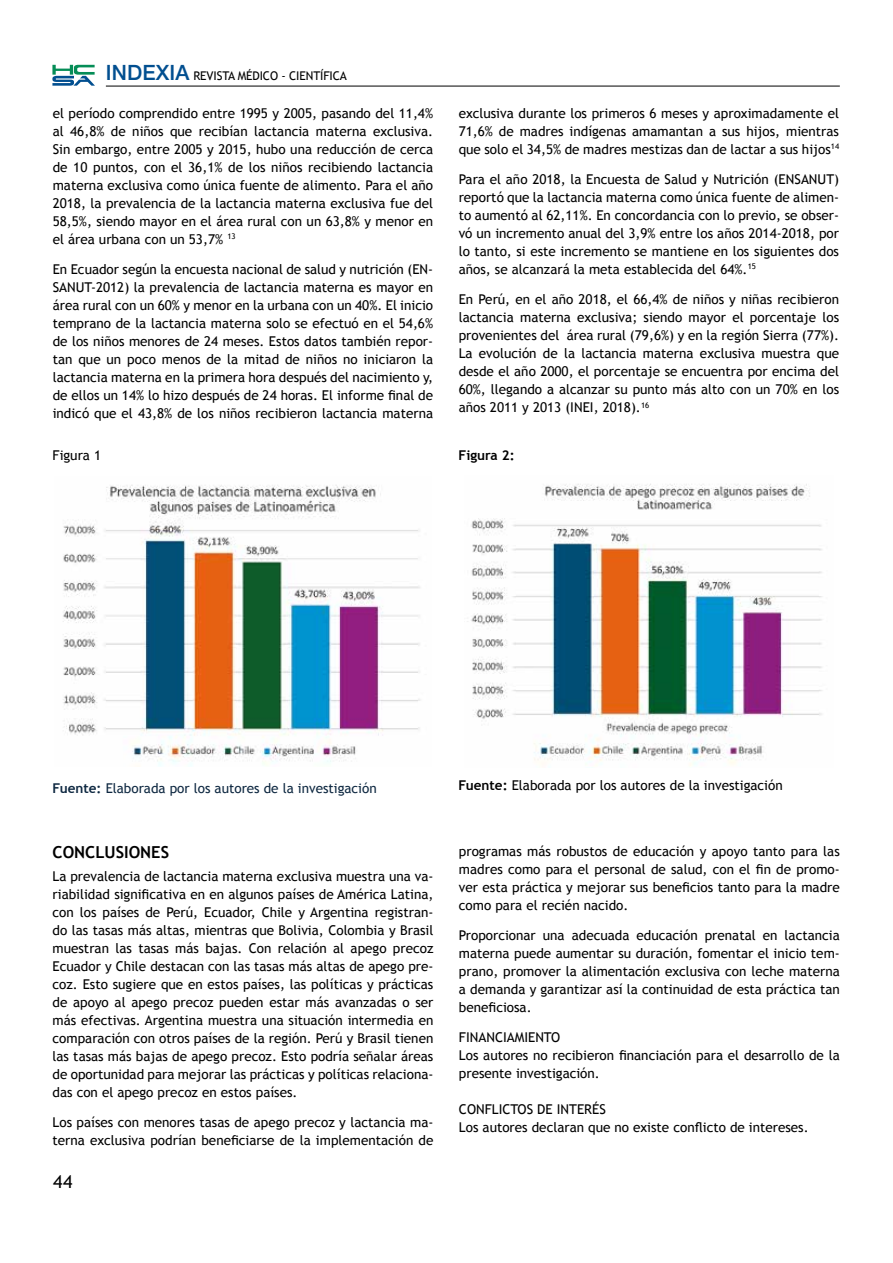
<style>
.page{position:relative;width:893px;height:1263px;background:#fff}
.page>*{position:absolute;margin:0;border:0;box-sizing:border-box;transform-origin:0 0}
.t1{font:18px "Trebuchet MS";color:#000}
.t2{font:700 16.5px "Trebuchet MS";color:#000}
.t3{font:13.5px/18px "Trebuchet MS";color:#000;text-align:justify}
.t4{font:13.5px "Trebuchet MS";color:#0e2841}
.t5{font:700 13.5px "Trebuchet MS";color:#000}
.t6{font:12px "Trebuchet MS";letter-spacing:-.01em;color:#000}
.s1{font-family:"Helvetica Neue";font-weight:500;font-size:21px;color:#024f90}
.s2{font-weight:700}
</style>
<div class="page">
<hr style="left:106px;top:86px;width:734px;height:1px;background:#000">
<svg style="left:52px;top:65px;width:43px;height:21px"></svg>
<img style="left:63px;top:485px;width:357px;height:281px">
<img style="left:467px;top:483px;width:355px;height:283px">
<p class="t6" style="left:106px;top:69px;width:243px"><span class="s1">INDEXIA</span> REVISTA MÉDICO - CIENTÍFICA</p>
<p class="t3" style="left:53px;top:104px;width:382px">el período comprendido entre 1995 y 2005, pasando del 11,4% al 46,8% de niños que recibían lactancia materna exclusiva.<br>Sin embargo, entre 2005 y 2015, hubo una reducción de cerca de 10 puntos, con el 36,1% de los niños recibiendo lactancia materna exclusiva como única fuente de alimento. Para el año 2018, la prevalencia de la lactancia materna exclusiva fue del 58,5%, siendo mayor en el área rural con un 63,8% y menor en el área urbana con un 53,7% <sup>13</sup></p>
<p class="t3" style="left:53px;top:260px;width:382px">En Ecuador según la encuesta nacional de salud y nutrición (EN-SANUT-2012) la prevalencia de lactancia materna es mayor en área rural con un 60% y menor en la urbana con un 40%. El inicio temprano de la lactancia materna solo se efectuó en el 54,6% de los niños menores de 24 meses. Estos datos también repor&shy;tan que un poco menos de la mitad de niños no iniciaron la lactancia materna en la primera hora después del nacimiento y, de ellos un 14% lo hizo después de 24 horas. El informe final de indicó que el 43,8% de los niños recibieron lactancia materna</p>
<p class="t3" style="left:53px;top:446px;width:50px">Figura 1</p>
<p class="t3" style="left:459px;top:104px;width:382px">exclusiva durante los primeros 6 meses y aproximadamente el 71,6% de madres indígenas amamantan a sus hijos, mientras que solo el 34,5% de madres mestizas dan de lactar a sus hijos<sup>14</sup></p>
<p class="t3" style="left:459px;top:170px;width:382px">Para el año 2018, la Encuesta de Salud y Nutrición (ENSANUT) reportó que la lactancia materna como única fuente de alimen&shy;to aumentó al 62,11%. En concordancia con lo previo, se obser&shy;vó un incremento anual del 3,9% entre los años 2014-2018, por lo tanto, si este incremento se mantiene en los siguientes dos años, se alcanzará la meta establecida del 64%.<sup>15</sup></p>
<p class="t3" style="left:459px;top:290px;width:382px">En Perú, en el año 2018, el 66,4% de niños y niñas recibieron lactancia materna exclusiva; siendo mayor el porcentaje los provenientes del área rural (79,6%) y en la región Sierra (77%).<br>La evolución de la lactancia materna exclusiva muestra que desde el año 2000, el porcentaje se encuentra por encima del 60%, llegando a alcanzar su punto más alto con un 70% en los años 2011 y 2013 (INEI, 2018).<sup>16</sup></p>
<p class="t5" style="left:459px;top:447px;width:58px">Figura 2:</p>
<p class="t4" style="left:53px;top:780px;width:326px"><span class="s2">Fuente:</span> Elaborada por los autores de la investigación</p>
<p class="t2" style="left:53px;top:843px;width:118px">CONCLUSIONES</p>
<p class="t3" style="left:53px;top:867px;width:382px">La prevalencia de lactancia materna exclusiva muestra una va&shy;riabilidad significativa en en algunos países de América Latina, con los países de Perú, Ecuador, Chile y Argentina registran&shy;do las tasas más altas, mientras que Bolivia, Colombia y Brasil muestran las tasas más bajas. Con relación al apego precoz Ecuador y Chile destacan con las tasas más altas de apego pre&shy;coz. Esto sugiere que en estos países, las políticas y prácticas de apoyo al apego precoz pueden estar más avanzadas o ser más efectivas. Argentina muestra una situación intermedia en comparación con otros países de la región. Perú y Brasil tienen las tasas más bajas de apego precoz. Esto podría señalar áreas de oportunidad para mejorar las prácticas y políticas relaciona&shy;das con el apego precoz en estos países.</p>
<p class="t3" style="left:53px;top:1113px;width:382px">Los países con menores tasas de apego precoz y lactancia ma&shy;terna exclusiva podrían beneficiarse de la implementación de</p>
<h1 class="t1" style="left:53px;top:1171px;width:21px">44</h1>
<p class="t3" style="left:459px;top:776px;width:326px"><span class="s2">Fuente:</span> Elaborada por los autores de la investigación</p>
<p class="t3" style="left:459px;top:842px;width:382px">programas más robustos de educación y apoyo tanto para las madres como para el personal de salud, con el fin de promo&shy;ver esta práctica y mejorar sus beneficios tanto para la madre como para el recién nacido.</p>
<p class="t3" style="left:459px;top:926px;width:382px">Proporcionar una adecuada educación prenatal en lactancia materna puede aumentar su duración, fomentar el inicio tem&shy;prano, promover la alimentación exclusiva con leche materna a demanda y garantizar así la continuidad de esta práctica tan beneficiosa.</p>
<p class="t3" style="left:459px;top:1028px;width:382px;text-align:left">FINANCIAMIENTO<br>Los autores no recibieron financiación para el desarrollo de la presente investigación.</p>
<p class="t3" style="left:459px;top:1100px;width:351px">CONFLICTOS DE INTERÉS<br>Los autores declaran que no existe conflicto de intereses.</p>
</div>
